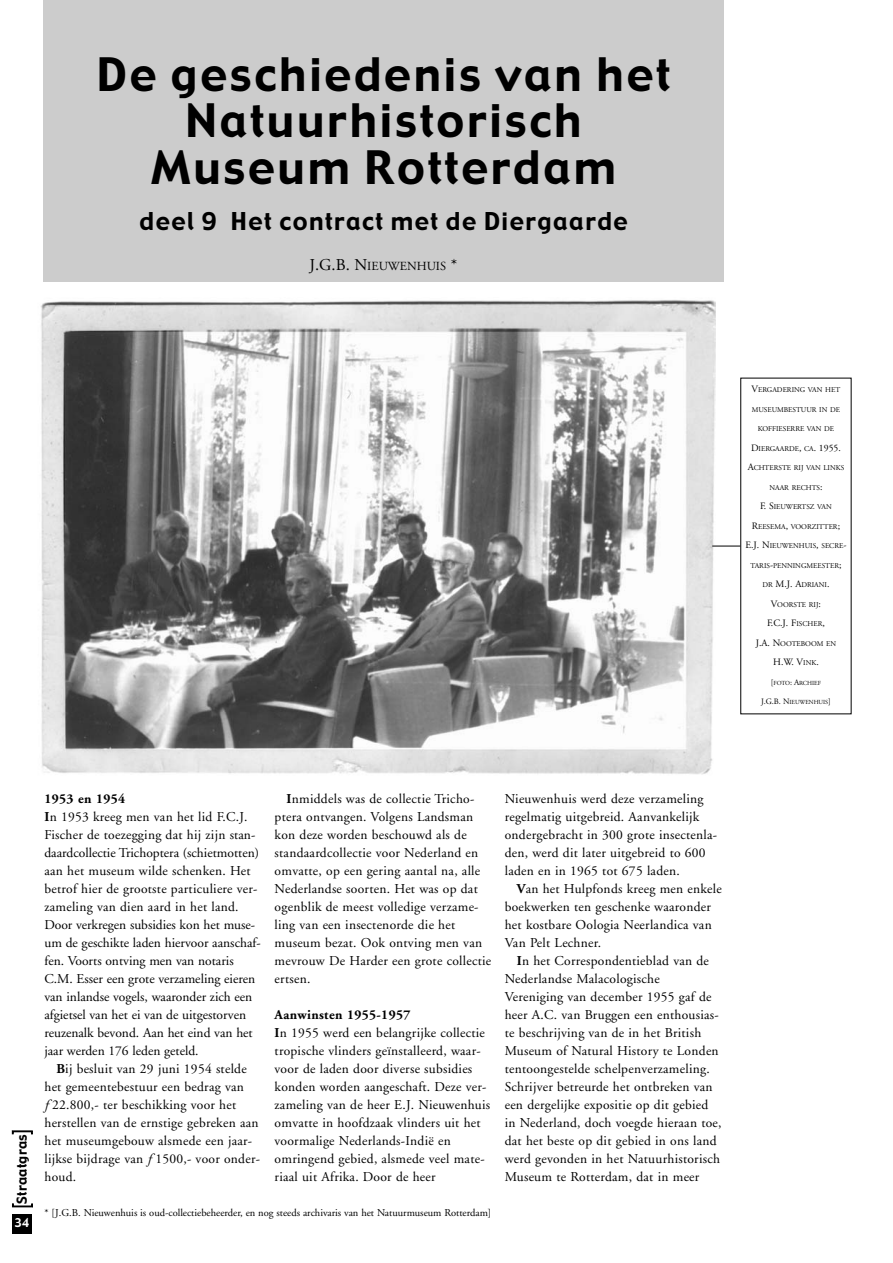
<style>
.page{position:relative;width:893px;height:1263px;background:#fff}
.page>*{position:absolute;margin:0;border:0;box-sizing:border-box;transform-origin:0 0}
.t1{font:45px/46.5px "Gadget";letter-spacing:.06em;color:#000;text-align:center}
.t2{font:24px "Gadget";letter-spacing:.06em;color:#000}
.t3{font:13.5px/18px "Adobe Garamond";letter-spacing:.02em;color:#000}
.t4{font:13.5px/18px "Adobe Garamond";color:#000}
.t5{font:13.5px "Gadget";letter-spacing:.02em;color:#000}
.t6{font:12.3px "Adobe Garamond";color:#000}
.t7{font:12px "Gadget";color:#fff}
.t8{font:10.5px "Adobe Garamond";color:#000}
.t9{font:9.75px "Adobe Garamond";color:#000}
.t10{font:7.35px "Adobe Garamond";color:#000}
.t11{font:6.15px "Adobe Garamond";letter-spacing:-.01em;color:#000}
.s1{font-size:16.5px}
.s2{font-size:9.75px}
.s3{font-size:7.35px}
.s4{font-size:8.25px}
.s5{font-weight:700}
.s6{font-style:italic}
</style>
<div class="page">
<img style="left:41px;top:300px;width:674px;height:475px">
<svg style="left:12px;top:1203px;width:21px;height:5px"></svg>
<svg style="left:12px;top:1130px;width:21px;height:5px"></svg>
<div style="left:12px;top:1214px;width:20px;height:19px;background:#000"></div>
<svg style="left:712px;top:546px;width:28px;height:1px"></svg>
<div style="left:43px;top:0;width:681px;height:282px;background:#ccc"></div>
<h1 class="t1" style="left:97px;top:54px;width:574px">De geschiedenis van het<br>Natuurhistorisch<br>Museum Rotterdam</h1>
<h2 class="t2" style="left:140px;top:212px;width:489px">deel 9 Het contract met de Diergaarde</h2>
<p class="t6" style="left:309px;top:261px;width:149px"><span class="s1">J.G.B. N</span>IEUWENHUIS <span class="s1">*</span></p>
<p class="t10" style="left:751px;top:387px;width:90px"><span class="s2">V</span>ERGADERING VAN HET</p>
<p class="t10" style="left:751px;top:406px;width:90px">MUSEUMBESTUUR IN DE</p>
<p class="t10" style="left:757px;top:426px;width:78px">KOFFIESERRE VAN DE</p>
<p class="t10" style="left:751px;top:445px;width:91px"><span class="s2">D</span>IERGAARDE<span class="s2">,</span> CA<span class="s2">. 1955.</span></p>
<p class="t10" style="left:747px;top:465px;width:98px"><span class="s2">A</span>CHTERSTE RIJ VAN LINKS</p>
<p class="t10" style="left:769px;top:484px;width:54px">NAAR RECHTS<span class="s2">:</span></p>
<p class="t10" style="left:760px;top:504px;width:73px"><span class="s2">F. S</span>IEUWERTSZ VAN</p>
<p class="t10" style="left:751px;top:523px;width:90px"><span class="s2">R</span>EESEMA<span class="s2">,</span> VOORZITTER<span class="s2">;</span></p>
<p class="t10" style="left:745px;top:543px;width:103px"><span class="s2">E.J. N</span>IEUWENHUIS<span class="s2">,</span> SECRE<span class="s2">-</span></p>
<p class="t10" style="left:750px;top:562px;width:93px">TARIS<span class="s2">-</span>PENNINGMEESTER<span class="s2">;</span></p>
<p class="t10" style="left:762px;top:582px;width:69px">DR <span class="s2">M.J. A</span>DRIANI<span class="s2">.</span></p>
<p class="t10" style="left:770px;top:601px;width:52px"><span class="s2">V</span>OORSTE RIJ<span class="s2">:</span></p>
<p class="t9" style="left:767px;top:619px;width:59px">F.C.J. F<span class="s3">ISCHER</span>,</p>
<p class="t10" style="left:755px;top:640px;width:82px"><span class="s2">J.A. N</span>OOTEBOOM EN</p>
<p class="t9" style="left:773px;top:658px;width:47px">H.W. V<span class="s3">INK</span>.</p>
<p class="t11" style="left:770px;top:680px;width:52px"><span class="s4">[</span>FOTO<span class="s4">: A</span>RCHIEF</p>
<p class="t11" style="left:761px;top:700px;width:71px"><span class="s4">J.G.B. N</span>IEUWENHUIS<span class="s4">]</span></p>
<p class="t5" style="left:17px;top:1204px;width:71px;rotate:-90deg">Straatgras</p>
<p class="t7" style="left:15px;top:1218px;width:16px">34</p>
<p class="t4" style="left:44px;top:791px;width:218px"><span class="s5">1953 en 1954<br>I</span>n 1953 kreeg men van het lid F.C.J.<br>Fischer de toezegging dat hij zijn stan&shy;daardcollectie Trichoptera (schietmotten) aan het museum wilde schenken. Het betrof hier de grootste particuliere ver&shy;zameling van dien aard in het land.<br>Door verkregen subsidies kon het muse&shy;um de geschikte laden hiervoor aanschaf&shy;fen. Voorts ontving men van notaris C.M. Esser een grote verzameling eieren van inlandse vogels, waaronder zich een afgietsel van het ei van de uitgestorven reuzenalk bevond. Aan het eind van het jaar werden 176 leden geteld.</p>
<p class="t3" style="left:44px;top:1061px;width:217px;text-indent:12px"><span class="s5">B</span>ij besluit van 29 juni 1954 stelde het gemeentebestuur een bedrag van<br><span class="s6">f</span> 22.800,- ter beschikking voor het herstellen van de ernstige gebreken aan het museumgebouw alsmede een jaar&shy;lijkse bijdrage van <span class="s6">f</span> 1500,- voor onder&shy;houd.</p>
<p class="t3" style="left:274px;top:791px;width:218px;text-indent:12px"><span class="s5">I</span>nmiddels was de collectie Tricho&shy;ptera ontvangen. Volgens Landsman kon deze worden beschouwd als de standaardcollectie voor Nederland en omvatte, op een gering aantal na, alle Nederlandse soorten. Het was op dat ogenblik de meest volledige verzame&shy;ling van een insectenorde die het museum bezat. Ook ontving men van mevrouw De Harder een grote collectie ertsen.</p>
<p class="t3" style="left:274px;top:1007px;width:217px"><span class="s5">Aanwinsten 1955-1957<br>I</span>n 1955 werd een belangrijke collectie tropische vlinders geïnstalleerd, waar&shy;voor de laden door diverse subsidies konden worden aangeschaft. Deze ver&shy;zameling van de heer E.J. Nieuwenhuis omvatte in hoofdzaak vlinders uit het voormalige Nederlands-Indië en omringend gebied, alsmede veel mate&shy;riaal uit Afrika. Door de heer</p>
<p class="t8" style="left:44px;top:1208px;width:448px">* [J.G.B. Nieuwenhuis is oud-collectiebeheerder, en nog steeds archivaris van het Natuurmuseum Rotterdam]</p>
<p class="t3" style="left:504px;top:791px;width:214px">Nieuwenhuis werd deze verzameling regelmatig uitgebreid. Aanvankelijk ondergebracht in 300 grote insectenla&shy;den, werd dit later uitgebreid to 600 laden en in 1965 tot 675 laden.</p>
<p class="t3" style="left:504px;top:881px;width:218px;text-indent:12px"><span class="s5">V</span>an het Hulpfonds kreeg men enkele boekwerken ten geschenke waaronder het kostbare Oologia Neerlandica van<br>Van Pelt Lechner.</p>
<p class="t3" style="left:504px;top:953px;width:218px;text-indent:12px"><span class="s5">I</span>n het Correspondentieblad van de Nederlandse Malacologische<br>Vereniging van december 1955 gaf de heer A.C. van Bruggen een enthousias&shy;te beschrijving van de in het British Museum of Natural History te Londen tentoongestelde schelpenverzameling.<br>Schrijver betreurde het ontbreken van een dergelijke expositie op dit gebied in Nederland, doch voegde hieraan toe, dat het beste op dit gebied in ons land werd gevonden in het Natuurhistorisch Museum te Rotterdam, dat in meer</p>
</div>
